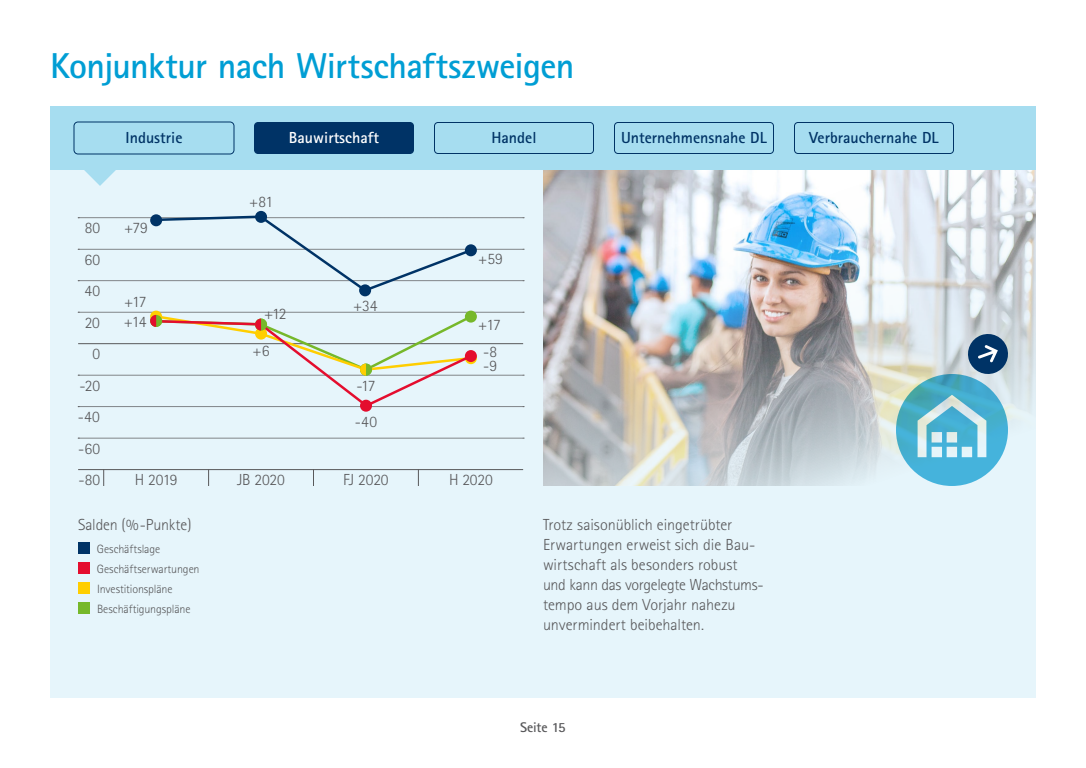
<style>
.page{position:relative;width:1086px;height:768px;background:#fff}
.page>*{position:absolute;margin:0;border:0;box-sizing:border-box;transform-origin:0 0}
.Headline_Kategorie_2{font:700 36px "Rotis Sans Serif";letter-spacing:-.015em;color:#009ed4}
.Fliesstext_10_pt_tit{font:300 16px/20px "Rotis Sans Serif";letter-spacing:-.005em;color:#58585a}
.t1{font:700 16px "Rotis Sans Serif";color:#036}
.t2{font:700 16px "Rotis Sans Serif";color:#fff}
.Headline_Kategorie_2-2{font:700 14px "Rotis Sans Serif";letter-spacing:-.02em;color:#58585a}
.Fliesstext_10_pt_tit-2{font:300 12px "Rotis Sans Serif";letter-spacing:-.01em;color:#58585a}
</style>
<div class="page">
<div style="left:50px;top:106px;width:986px;height:592px;background:#e6f5fb"></div>
<hr style="left:78px;top:469px;width:445px;height:1px;background:#58585a">
<svg style="left:78px;top:438px;width:446px;height:1px"></svg>
<svg style="left:103px;top:470px;width:1px;height:16px"></svg>
<svg style="left:208px;top:470px;width:1px;height:16px"></svg>
<svg style="left:313px;top:470px;width:1px;height:16px"></svg>
<svg style="left:418px;top:470px;width:1px;height:16px"></svg>
<div style="left:50px;top:106px;width:986px;height:64px;background:#a6ddf0"></div>
<img style="left:543px;top:170px;width:493px;height:316px">
<svg style="left:84px;top:170px;width:32px;height:16px"></svg>
<svg style="left:78px;top:213px;width:446px;height:80px"></svg>
<div style="left:359px;top:284px;width:12px;height:12px;background:#036;border-radius:50%"></div>
<div style="left:255px;top:211px;width:12px;height:12px;background:#036;border-radius:50%"></div>
<div style="left:150px;top:214px;width:12px;height:12px;background:#036;border-radius:50%"></div>
<div style="left:254px;top:122px;width:160px;height:32px;background:#036;border-radius:4px"></div>
<div style="left:74px;top:122px;width:160px;height:32px;border:1px solid #036;border-radius:4px"></div>
<div style="left:434px;top:122px;width:160px;height:32px;border:1px solid #036;border-radius:4px"></div>
<div style="left:614px;top:122px;width:160px;height:32px;border:1px solid #036;border-radius:4px"></div>
<div style="left:794px;top:122px;width:160px;height:32px;border:1px solid #036;border-radius:4px"></div>
<div style="left:150px;top:311px;width:12px;height:12px;background:#ffce00;border-radius:50%"></div>
<div style="left:465px;top:311px;width:12px;height:12px;background:#76b82a;border-radius:50%"></div>
<div style="left:465px;top:244px;width:12px;height:12px;background:#036;border-radius:50%"></div>
<svg style="left:360px;top:400px;width:12px;height:12px"></svg>
<svg style="left:78px;top:312px;width:446px;height:97px"></svg>
<div style="left:78px;top:542px;width:12px;height:12px;background:#036"></div>
<div style="left:78px;top:562px;width:12px;height:12px;background:#e40d2e"></div>
<div style="left:78px;top:582px;width:12px;height:12px;background:#ffce00"></div>
<div style="left:78px;top:602px;width:12px;height:12px;background:#76b82a"></div>
<svg style="left:896px;top:331px;width:115px;height:155px"></svg>
<p class="Headline_Kategorie_2" style="left:50px;top:44px;width:526px">Konjunktur nach Wirtschaftszweigen</p>
<p class="t1" style="left:126px;top:128px;width:58px">Industrie</p>
<p class="t2" style="left:289px;top:128px;width:92px">Bauwirtschaft</p>
<p class="t1" style="left:491px;top:128px;width:47px">Handel</p>
<p class="t1" style="left:621px;top:128px;width:147px">Unternehmensnahe DL</p>
<p class="t1" style="left:809px;top:128px;width:131px">Verbrauchernahe DL</p>
<p class="Fliesstext_10_pt_tit" style="left:249px;top:192px;width:26px">+81</p>
<p class="Fliesstext_10_pt_tit" style="left:85px;top:218px;width:17px">80</p>
<p class="Fliesstext_10_pt_tit" style="left:124px;top:217px;width:25px">+79</p>
<p class="Fliesstext_10_pt_tit" style="left:84px;top:250px;width:17px">60</p>
<p class="Fliesstext_10_pt_tit" style="left:478px;top:248px;width:26px">+59</p>
<p class="Fliesstext_10_pt_tit" style="left:84px;top:281px;width:17px">40</p>
<p class="Fliesstext_10_pt_tit" style="left:85px;top:313px;width:17px">20</p>
<p class="Fliesstext_10_pt_tit" style="left:92px;top:344px;width:9px">0</p>
<p class="Fliesstext_10_pt_tit" style="left:124px;top:292px;width:24px">+17</p>
<p class="Fliesstext_10_pt_tit" style="left:124px;top:312px;width:24px">+14</p>
<p class="Fliesstext_10_pt_tit" style="left:264px;top:303px;width:24px">+12</p>
<p class="Fliesstext_10_pt_tit" style="left:252px;top:341px;width:19px">+6</p>
<p class="Fliesstext_10_pt_tit" style="left:353px;top:295px;width:26px">+34</p>
<p class="Fliesstext_10_pt_tit" style="left:478px;top:315px;width:24px">+17</p>
<p class="Fliesstext_10_pt_tit" style="left:483px;top:342px;width:15px">-8</p>
<p class="Fliesstext_10_pt_tit" style="left:483px;top:356px;width:15px">-9</p>
<p class="Fliesstext_10_pt_tit" style="left:80px;top:376px;width:22px">-20</p>
<p class="Fliesstext_10_pt_tit" style="left:356px;top:375px;width:21px">-17</p>
<p class="Fliesstext_10_pt_tit" style="left:78px;top:407px;width:24px">-40</p>
<p class="Fliesstext_10_pt_tit" style="left:355px;top:411px;width:24px">-40</p>
<p class="Fliesstext_10_pt_tit" style="left:78px;top:439px;width:23px">-60</p>
<p class="Fliesstext_10_pt_tit" style="left:79px;top:470px;width:23px">-80</p>
<p class="Fliesstext_10_pt_tit" style="left:135px;top:470px;width:44px">H 2019</p>
<p class="Fliesstext_10_pt_tit" style="left:237px;top:470px;width:49px">JB 2020</p>
<p class="Fliesstext_10_pt_tit" style="left:343px;top:470px;width:47px">FJ 2020</p>
<p class="Fliesstext_10_pt_tit" style="left:449px;top:470px;width:45px">H 2020</p>
<p class="Fliesstext_10_pt_tit" style="left:78px;top:515px;width:115px">Salden (%-Punkte)</p>
<p class="Fliesstext_10_pt_tit-2" style="left:97px;top:542px;width:65px">Geschäftslage</p>
<p class="Fliesstext_10_pt_tit-2" style="left:97px;top:562px;width:104px">Geschäftserwartungen</p>
<p class="Fliesstext_10_pt_tit-2" style="left:97px;top:582px;width:77px">Investitionspläne</p>
<p class="Fliesstext_10_pt_tit-2" style="left:97px;top:602px;width:95px">Beschäftigungspläne</p>
<p class="Fliesstext_10_pt_tit" style="left:543px;top:515px;width:222px">Trotz saisonüblich eingetrübter<br>Erwartungen erweist sich die Bau&shy;wirtschaft als besonders robust und kann das vorgelegte Wachstums&shy;tempo aus dem Vorjahr nahezu unvermindert beibehalten.</p>
<p class="Headline_Kategorie_2-2" style="left:520px;top:718px;width:47px">Seite 15</p>
</div>
